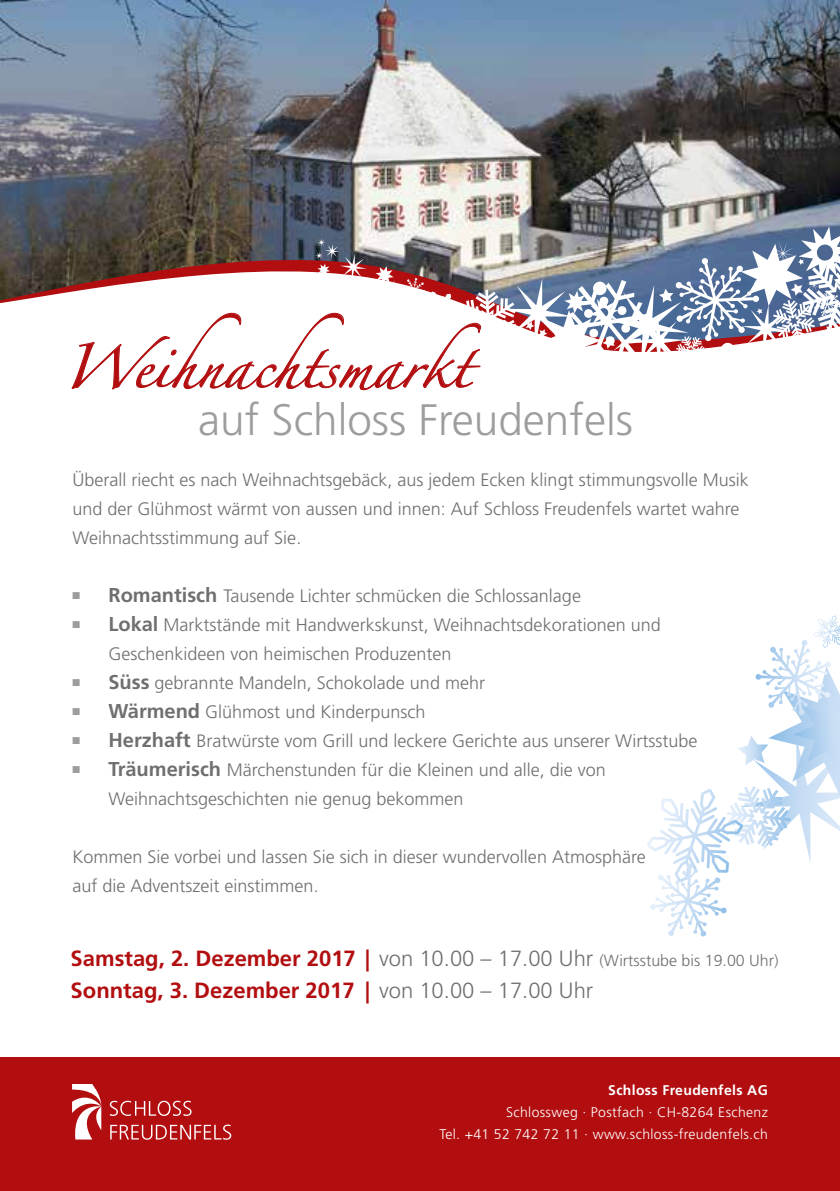
<style>
.page{position:relative;width:840px;height:1191px;background:#fff}
.page>*{position:absolute;margin:0;border:0;box-sizing:border-box;transform-origin:0 0}
.t1{font:300 44px "Frutiger LT Std";color:#9d9d9c}
.t2{font:40px "Zapfino";color:#b20e10}
.t3{font:700 22px/32px "Frutiger LT Std";color:#b20e10}
.t4{font:300 18px/29px "Frutiger LT Std";color:#706f6f}
.t5{font:300 14px/22px "Frutiger LT Std";letter-spacing:.025em;color:#fff;text-align:right}
.t6{font:700 14px "Frutiger LT Std";letter-spacing:.025em;color:#fff}
.s1{font-weight:700;font-size:20px}
.s2{font-weight:300;color:#706f6f}
.s3{font-weight:300;font-size:16px;color:#706f6f}
</style>
<div class="page">
<div style="left:0;top:1057px;width:839px;height:134px;background:#b20e10"></div>
<svg style="left:110px;top:1100px;width:81px;height:16px"></svg>
<svg style="left:110px;top:1124px;width:121px;height:15px"></svg>
<svg style="left:72px;top:1084px;width:29px;height:55px"></svg>
<img style="left:0;top:0;width:839px;height:259px">
<svg style="left:0;top:259px;width:72px;height:44px;background:#675149"></svg>
<svg style="left:72px;top:226px;width:767px;height:164px"></svg>
<svg style="left:647px;top:789px;width:61px;height:147px"></svg>
<svg style="left:726px;top:615px;width:113px;height:248px"></svg>
<h2 class="t2" style="left:62px;top:349px;width:419px">Weihnachtsmarkt</h2>
<h1 class="t1" style="left:198px;top:394px;width:436px">auf Schloss Freudenfels</h1>
<p class="t4" style="left:72px;top:466px;width:677px">Überall riecht es nach Weihnachtsgebäck, aus jedem Ecken klingt stimmungsvolle Musik und der Glühmost wärmt von aussen und innen: Auf Schloss Freudenfels wartet wahre<br>Weihnachtsstimmung auf Sie.</p>
<p class="t4" style="left:72px;top:582px;width:510px"><sup>■</sup> <span class="s1">Romantisch</span> Tausende Lichter schmücken die Schlossanlage</p>
<p class="t4" style="left:108px;top:611px;width:553px;text-indent:-36px"><sup>■</sup> <span class="s1">Lokal</span> Marktstände mit Handwerkskunst, Weihnachtsdekorationen und<br>Geschenkideen von heimischen Produzenten</p>
<p class="t4" style="left:72px;top:669px;width:414px"><sup>■</sup> <span class="s1">Süss</span> gebrannte Mandeln, Schokolade und mehr</p>
<p class="t4" style="left:72px;top:698px;width:354px"><sup>■</sup> <span class="s1">Wärmend</span> Glühmost und Kinderpunsch</p>
<p class="t4" style="left:72px;top:727px;width:626px"><sup>■</sup> <span class="s1">Herzhaft</span> Bratwürste vom Grill und leckere Gerichte aus unserer Wirtsstube</p>
<p class="t4" style="left:108px;top:756px;width:498px;text-indent:-36px"><sup>■</sup> <span class="s1">Träumerisch</span> Märchenstunden für die Kleinen und alle, die von<br>Weihnachtsgeschichten nie genug bekommen</p>
<p class="t4" style="left:72px;top:843px;width:574px">Kommen Sie vorbei und lassen Sie sich in dieser wundervollen Atmosphäre auf die Adventszeit einstimmen.</p>
<p class="t3" style="left:71px;top:942px;width:709px">Samstag, 2. Dezember 2017 | <span class="s2">von 10.00 – 17.00 Uhr</span> <span class="s3">(Wirtsstube bis 19.00 Uhr)<br></span>Sonntag, 3. Dezember 2017 | <span class="s2">von 10.00 – 17.00 Uhr</span></p>
<p class="t6" style="left:608px;top:1082px;width:161px">Schloss Freudenfels AG</p>
<p class="t5" style="left:439px;top:1101px;width:329px">Schlossweg · Postfach · CH-8264 Eschenz<br>Tel. +41 52 742 72 11 · www.schloss-freudenfels.ch</p>
</div>
